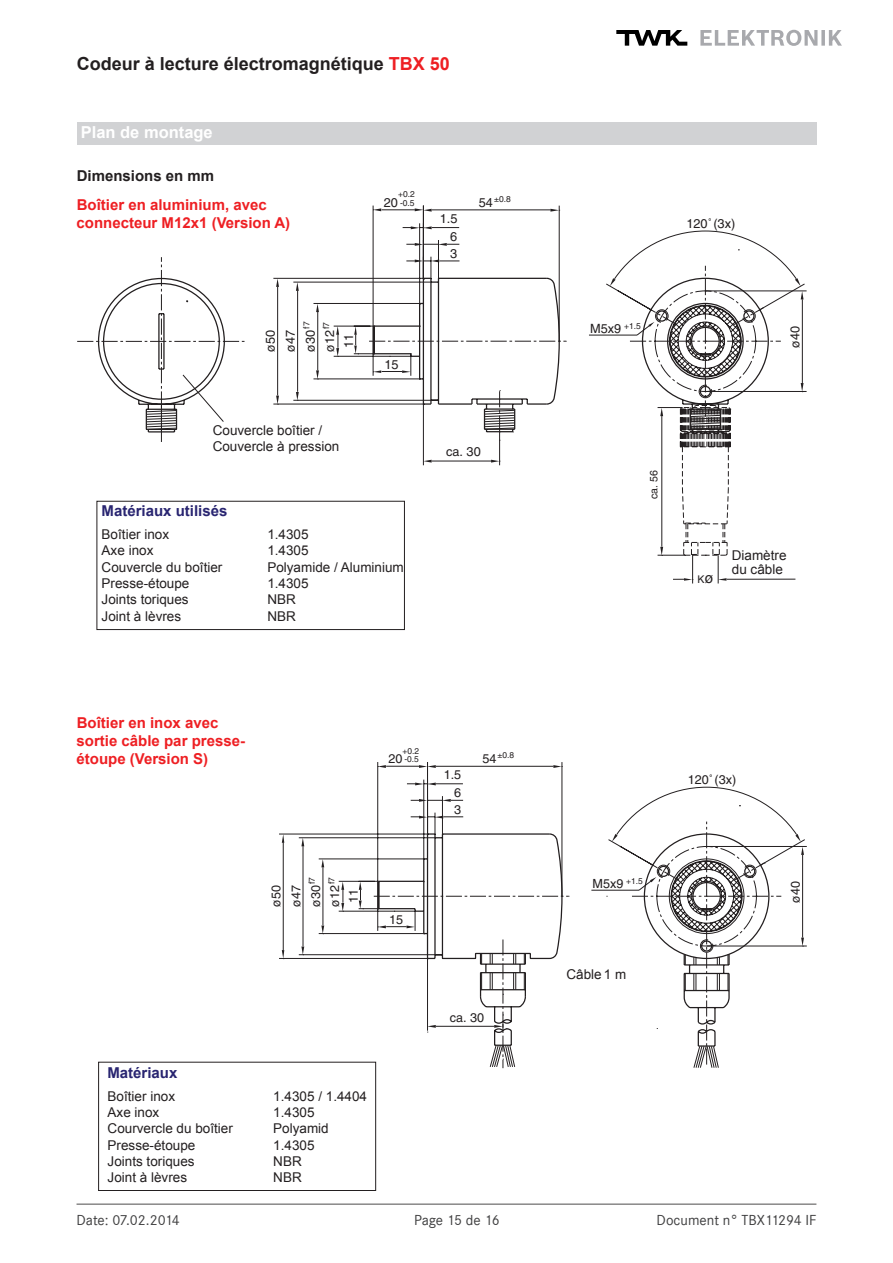
<style>
.page{position:relative;width:893px;height:1263px;background:#fff}
.page>*{position:absolute;margin:0;border:0;box-sizing:border-box;transform-origin:0 0}
.t1{font:700 18px "Arial";color:#231f20}
.t2{font:700 16.5px "Arial";color:#fff}
.t3{font:700 15px/18px "Arial";color:#ee1f23}
.t4{font:15px "Corporate S";color:#3e3e3f}
.t5{font:700 15px "Arial";color:#292571}
.t6{font:700 15px "Arial";color:#231f20}
.t7{font:13.5px/16.2px "Arial";color:#231f20}
.t8{font:13.35px "Arial";color:#231f20}
.t9{font:12.75px/16.6px "Helvetica";color:#231f20}
.t10{font:12.6px/19.8px "Helvetica";color:#231f20}
.t11{font:11.7px "Helvetica";color:#231f20}
.t12{font:10.65px "Helvetica";color:#231f20}
.t13{font:8.55px "Helvetica";color:#231f20}
.t14{font:8.4px/8.1px "Helvetica";color:#231f20}
.s1{color:#ee1f23}
.s2{font-size:14.85px}
</style>
<div class="page">
<hr style="left:77px;top:1203px;width:739px;height:2px;background:#888787">
<svg style="left:616px;top:30px;width:71px;height:16px"></svg>
<svg style="left:700px;top:30px;width:142px;height:16px"></svg>
<div style="left:97px;top:501px;width:308px;height:129px;border:1px solid #231f20"></div>
<div style="left:98px;top:1062px;width:278px;height:129px;border:1px solid #231f20"></div>
<div style="left:77px;top:122px;width:739px;height:23px;background:#d1d2d4"></div>
<svg style="left:301px;top:946px;width:3px;height:8px"></svg>
<svg style="left:282px;top:950px;width:2px;height:8px"></svg>
<svg style="left:321px;top:925px;width:3px;height:8px"></svg>
<svg style="left:321px;top:860px;width:3px;height:7px"></svg>
<svg style="left:301px;top:838px;width:3px;height:8px"></svg>
<svg style="left:282px;top:835px;width:2px;height:8px"></svg>
<hr style="left:283px;top:842px;width:1px;height:108px;background:#231f20">
<hr style="left:279px;top:958px;width:148px;height:1px;background:#231f20">
<hr style="left:299px;top:954px;width:136px;height:1px;background:#231f20">
<hr style="left:319px;top:859px;width:105px;height:1px;background:#231f20">
<hr style="left:319px;top:933px;width:105px;height:1px;background:#231f20">
<hr style="left:303px;top:846px;width:1px;height:100px;background:#231f20">
<hr style="left:323px;top:867px;width:1px;height:58px;background:#231f20">
<hr style="left:339px;top:911px;width:76px;height:1px;background:#231f20">
<svg style="left:341px;top:882px;width:3px;height:30px"></svg>
<hr style="left:339px;top:881px;width:36px;height:1px;background:#231f20">
<hr style="left:279px;top:834px;width:148px;height:1px;background:#231f20">
<hr style="left:299px;top:837px;width:136px;height:1px;background:#231f20">
<svg style="left:359px;top:762px;width:448px;height:306px"></svg>
<div style="left:566px;top:967px;width:38px;height:14px;background:#fff"></div>
<svg style="left:372px;top:205px;width:435px;height:187px"></svg>
<svg style="left:77px;top:257px;width:728px;height:326px"></svg>
<div style="left:732px;top:551px;width:68px;height:27px;background:#fff"></div>
<h1 class="t1" style="left:77px;top:51px;width:375px">Codeur à lecture électromagnétique <span class="s1">TBX 50</span></h1>
<p class="t2" style="left:81px;top:121px;width:134px">Plan de montage</p>
<p class="t6" style="left:77px;top:166px;width:139px">Dimensions en mm</p>
<p class="t3" style="left:77px;top:196px;width:215px">Boîtier en aluminium, avec connecteur M12x1 (Version A)</p>
<p class="t13" style="left:301px;top:329px;width:9px;rotate:-90deg">f7</p>
<p class="t13" style="left:321px;top:329px;width:9px;rotate:-90deg">f7</p>
<p class="t9" style="left:262px;top:352px;width:23px;rotate:-90deg">ø50</p>
<p class="t9" style="left:302px;top:352px;width:23px;rotate:-90deg">ø30</p>
<p class="t9" style="left:340px;top:348px;width:16px;rotate:-90deg">11</p>
<p class="t9" style="left:282px;top:352px;width:23px;rotate:-90deg">ø47</p>
<p class="t9" style="left:321px;top:352px;width:23px;rotate:-90deg">ø12</p>
<p class="t7" style="left:213px;top:422px;width:128px">Couvercle boîtier /<br>Couvercle à pression</p>
<p class="t13" style="left:398px;top:189px;width:18px">+0.2</p>
<p class="t13" style="left:494px;top:194px;width:18px">±0.8</p>
<p class="t9" style="left:384px;top:194px;width:16px">20</p>
<p class="t9" style="left:479px;top:194px;width:16px">54</p>
<p class="t9" style="left:450px;top:229px;width:9px">6<br>3</p>
<p class="t13" style="left:400px;top:198px;width:16px">-0.5</p>
<p class="t9" style="left:440px;top:210px;width:19px">1.5</p>
<p class="t9" style="left:384px;top:356px;width:16px">15</p>
<p class="t9" style="left:446px;top:443px;width:36px">ca. 30</p>
<p class="t5" style="left:101px;top:501px;width:127px">Matériaux utilisés</p>
<p class="t7" style="left:102px;top:526px;width:69px">Boîtier inox</p>
<p class="t7" style="left:267px;top:526px;width:43px">1.4305</p>
<p class="t7" style="left:102px;top:542px;width:53px">Axe inox</p>
<p class="t7" style="left:267px;top:542px;width:43px">1.4305</p>
<p class="t7" style="left:102px;top:559px;width:122px">Couvercle du boîtier</p>
<p class="t7" style="left:267px;top:559px;width:138px">Polyamide / Aluminium</p>
<p class="t7" style="left:102px;top:575px;width:89px">Presse-étoupe</p>
<p class="t7" style="left:267px;top:575px;width:43px">1.4305</p>
<p class="t7" style="left:102px;top:591px;width:89px">Joints toriques</p>
<p class="t7" style="left:267px;top:591px;width:30px">NBR</p>
<p class="t7" style="left:102px;top:608px;width:81px">Joint à lèvres</p>
<p class="t7" style="left:267px;top:608px;width:30px">NBR</p>
<p class="t3" style="left:77px;top:714px;width:170px">Boîtier en inox avec sortie câble par presse&shy;étoupe (Version S)</p>
<p class="t10" style="left:266px;top:907px;width:31px;rotate:-90deg">ø50 ø47 ø30<sup>f7</sup></p>
<p class="t14" style="left:327px;top:884px;width:9px;rotate:-90deg">f7</p>
<p class="t10" style="left:325px;top:907px;width:23px;rotate:-90deg">ø12</p>
<p class="t10" style="left:343px;top:903px;width:16px;rotate:-90deg">11</p>
<p class="t14" style="left:403px;top:747px;width:18px">+0.2 -0.5</p>
<p class="t14" style="left:497px;top:751px;width:18px">±0.8</p>
<p class="t10" style="left:388px;top:749px;width:16px">20</p>
<p class="t10" style="left:482px;top:749px;width:16px">54</p>
<p class="t10" style="left:444px;top:765px;width:19px">1.5</p>
<p class="t10" style="left:454px;top:783px;width:9px">6</p>
<p class="t10" style="left:389px;top:909px;width:16px">15</p>
<p class="t10" style="left:454px;top:800px;width:9px">3</p>
<p class="t5" style="left:107px;top:1063px;width:72px">Matériaux</p>
<p class="t7" style="left:108px;top:1088px;width:69px">Boîtier inox</p>
<p class="t7" style="left:273px;top:1088px;width:95px">1.4305 / 1.4404</p>
<p class="t7" style="left:108px;top:1104px;width:53px">Axe inox</p>
<p class="t7" style="left:273px;top:1104px;width:43px">1.4305</p>
<p class="t7" style="left:108px;top:1120px;width:127px">Courvercle du boîtier</p>
<p class="t7" style="left:273px;top:1120px;width:57px">Polyamid</p>
<p class="t7" style="left:108px;top:1137px;width:89px">Presse-étoupe</p>
<p class="t7" style="left:273px;top:1137px;width:43px">1.4305</p>
<p class="t7" style="left:108px;top:1153px;width:89px">Joints toriques</p>
<p class="t7" style="left:273px;top:1153px;width:30px">NBR</p>
<p class="t7" style="left:108px;top:1170px;width:81px">Joint à lèvres</p>
<p class="t7" style="left:273px;top:1170px;width:30px">NBR</p>
<p class="t10" style="left:450px;top:1007px;width:36px">ca. 30</p>
<p class="t9" style="left:590px;top:320px;width:52px">M5x9 <sup>+1.5</sup></p>
<p class="t9" style="left:686px;top:215px;width:50px">120˚(3x)</p>
<p class="t9" style="left:787px;top:348px;width:23px;rotate:-90deg">ø40</p>
<p class="t12" style="left:648px;top:499px;width:30px;rotate:-90deg">ca. 56</p>
<p class="t12" style="left:697px;top:573px;width:18px">K<span class="s2">ø</span></p>
<p class="t7" style="left:732px;top:549px;width:56px;line-height:13.5px">Diamètre du câble</p>
<p class="t11" style="left:733px;top:555px;width:65px">Kabeldurch-</p>
<p class="t11" style="left:733px;top:566px;width:40px">messer</p>
<p class="t10" style="left:688px;top:769px;width:50px">120˚(3x)</p>
<p class="t10" style="left:592px;top:873px;width:52px">M5x9 <sup>+1.5</sup></p>
<p class="t10" style="left:785px;top:903px;width:23px;rotate:-90deg">ø40</p>
<p class="t7" style="left:566px;top:967px;width:37px">Câble</p>
<p class="t8" style="left:566px;top:966px;width:62px">Kabel 1 m</p>
<p class="t4" style="left:77px;top:1211px;width:105px">Date: 07.02.2014</p>
<p class="t4" style="left:414px;top:1211px;width:87px">Page 15 de 16</p>
<p class="t4" style="left:657px;top:1211px;width:161px">Document n° TBX11294 IF</p>
</div>
